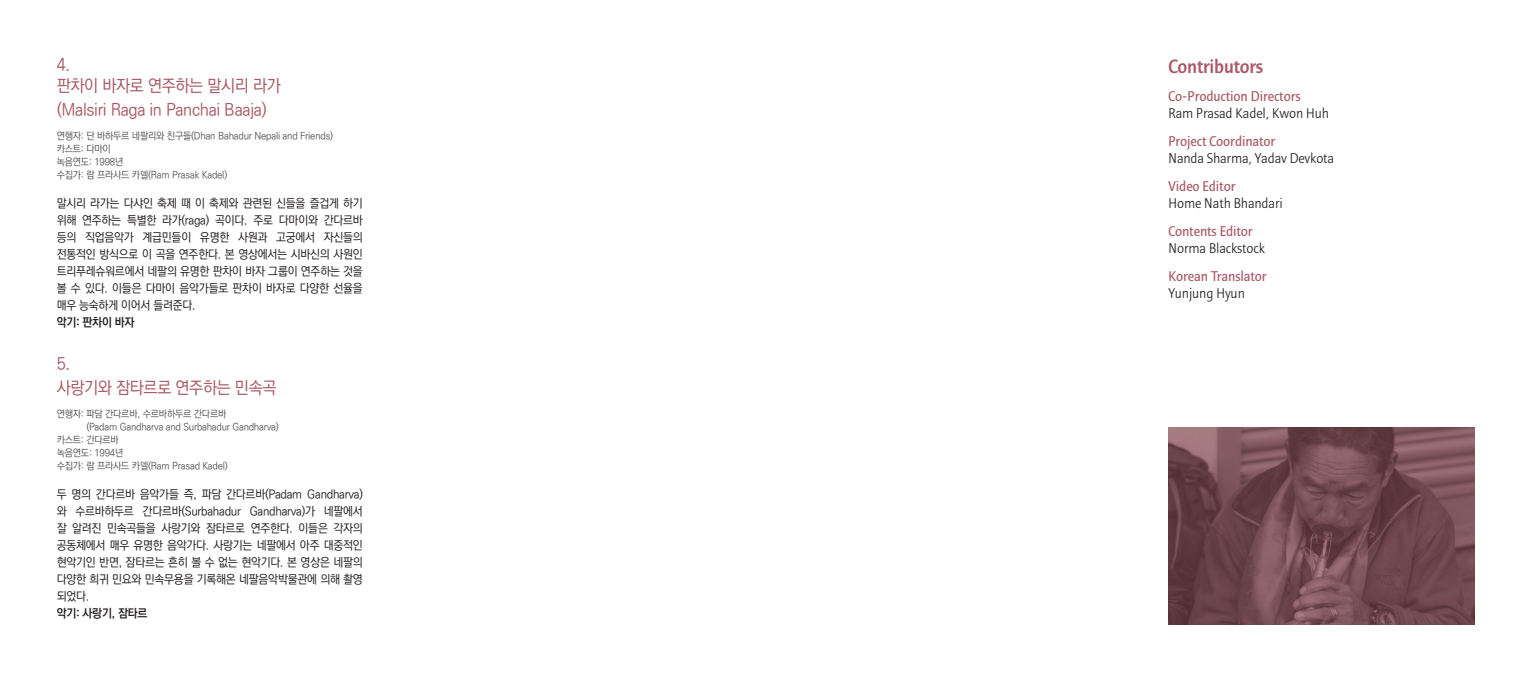
<style>
.page{position:relative;width:1531px;height:681px;background:#fff}
.page>*{position:absolute;margin:0;border:0;box-sizing:border-box;transform-origin:0 0}
.t1{font:700 19px "Arita Sans";letter-spacing:-.01em;color:#a95a65}
.t2{font:500 17px/20.4px "Ko Pub Dotum";letter-spacing:-.02em;color:#a95a65;scale:.95 1}
.t3{font:500 14px "Arita Sans";letter-spacing:-.01em;color:#231f20}
.t4{font:600 14px "Arita Sans";letter-spacing:-.01em;color:#a95a65}
.t5{font:500 12px/17px "Ko Pub Dotum";letter-spacing:-.02em;color:#231f20;text-align:justify;scale:.95 1}
.t6{font:700 12px "Ko Pub Dotum";letter-spacing:-.02em;color:#231f20;scale:.95 1}
.t7{font:500 10px/13px "Ko Pub Dotum";letter-spacing:-.02em;color:#57585a;scale:.95 1}
</style>
<div class="page">
<img style="left:1168px;top:427px;width:306px;height:197px">
<h2 class="t2" style="left:57px;top:55px;width:237px">4.<br>판차이 바자로 연주하는 말시리 라가</h2>
<h2 class="t2" style="left:57px;top:100px;width:222px">(Malsiri Raga in Panchai Baaja)</h2>
<p class="t7" style="left:57px;top:130px;width:293px">연행자: 단 바하두르 네팔리와 친구들(Dhan Bahadur Nepali and Friends) 카스트: 다마이<br>녹음연도: 1998년<br>수집가: 람 프라사드 카델(Ram Prasak Kadel)</p>
<p class="t5" style="left:57px;top:195px;width:324px">말시리 라가는 다샤인 축제 때 이 축제와 관련된 신들을 즐겁게 하기 위해 연주하는 특별한 라가(raga) 곡이다. 주로 다마이와 간다르바 등의 직업음악가 계급민들이 유명한 사원과 고궁에서 자신들의 전통적인 방식으로 이 곡을 연주한다. 본 영상에서는 시바신의 사원인 트리푸레슈워르에서 네팔의 유명한 판차이 바자 그룹이 연주하는 것을 볼 수 있다. 이들은 다마이 음악가들로 판차이 바자로 다양한 선율을 매우 능숙하게 이어서 들려준다.</p>
<p class="t6" style="left:57px;top:316px;width:83px">악기: 판차이 바자</p>
<h2 class="t2" style="left:57px;top:352px;width:233px;line-height:24px">5.<br>사랑기와 잠타르로 연주하는 민속곡</h2>
<p class="t7" style="left:57px;top:407px;width:180px">연행자: 파담 간다르바, 수르바하두르 간다르바</p>
<p class="t7" style="left:86px;top:420px;width:204px">(Padam Gandharva and Surbahadur Gandharva)</p>
<p class="t7" style="left:57px;top:433px;width:67px">카스트: 간다르바</p>
<p class="t7" style="left:57px;top:446px;width:72px">녹음연도: 1994년</p>
<p class="t7" style="left:57px;top:459px;width:182px">수집가: 람 프라사드 카델(Ram Prasad Kadel)</p>
<p class="t5" style="left:57px;top:485px;width:324px">두 명의 간다르바 음악가들 즉, 파담 간다르바(Padam Gandharva) 와 수르바하두르 간다르바(Surbahadur Gandharva)가 네팔에서 잘 알려진 민속곡들을 사랑기와 잠타르로 연주한다. 이들은 각자의 공동체에서 매우 유명한 음악가다. 사랑기는 네팔에서 아주 대중적인 현악기인 반면, 잠타르는 흔히 볼 수 없는 현악기다. 본 영상은 네팔의 다양한 희귀 민요와 민속무용을 기록해온 네팔음악박물관에 의해 촬영 되었다.</p>
<p class="t6" style="left:57px;top:606px;width:97px">악기: 사랑기, 잠타르</p>
<h1 class="t1" style="left:1168px;top:55px;width:97px">Contributors</h1>
<p class="t4" style="left:1168px;top:88px;width:134px">Co-Production Directors</p>
<p class="t3" style="left:1168px;top:105px;width:163px">Ram Prasad Kadel, Kwon Huh</p>
<p class="t4" style="left:1168px;top:133px;width:109px">Project Coordinator</p>
<p class="t3" style="left:1168px;top:150px;width:168px">Nanda Sharma, Yadav Devkota</p>
<p class="t4" style="left:1168px;top:178px;width:69px">Video Editor</p>
<p class="t3" style="left:1168px;top:195px;width:116px">Home Nath Bhandari</p>
<p class="t4" style="left:1168px;top:223px;width:86px">Contents Editor</p>
<p class="t3" style="left:1168px;top:240px;width:98px">Norma Blackstock</p>
<p class="t4" style="left:1168px;top:268px;width:100px">Korean Translator</p>
<p class="t3" style="left:1168px;top:285px;width:78px">Yunjung Hyun</p>
</div>
